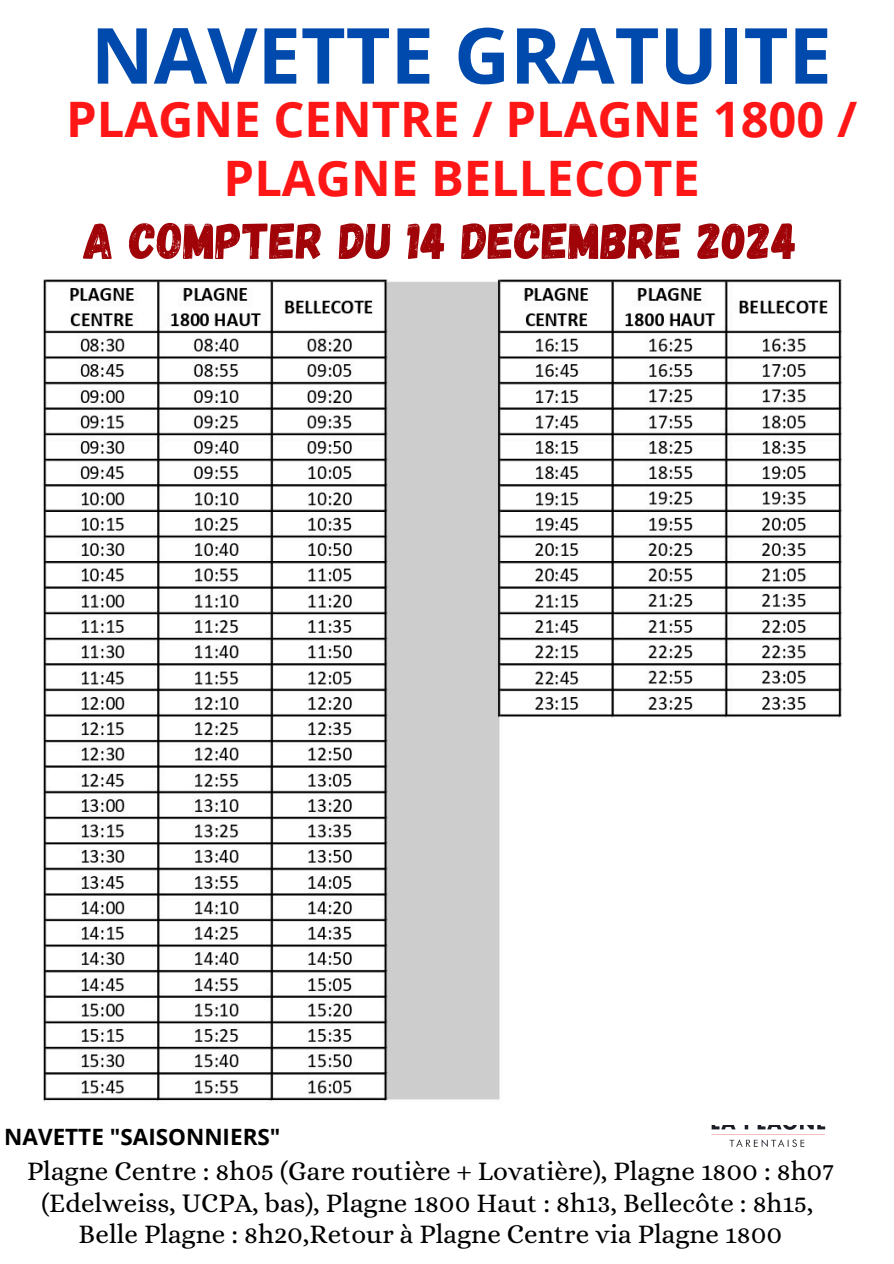
<style>
.page{position:relative;width:894px;height:1264px;background:#fff}
.page>*{position:absolute;margin:0;border:0;box-sizing:border-box;transform-origin:0 0}
.t1{font:700 77.4px "Open Sans";color:#004aad}
.t2{font:51px "Gagalin";color:#a10408}
.t3{font:700 48.9px/58.5px "Open Sans";color:#ff1616;text-align:center}
.t4{font:27px/31.5px "Alice";color:#000;text-align:center}
.t5{font:700 22.5px "Open Sans";color:#000}
</style>
<div class="page">
<img style="left:711px;top:1125px;width:115px;height:22px">
<img style="left:43px;top:279px;width:799px;height:822px">
<h2 class="t1" style="left:91px;top:1px;width:742px">NAVETTE GRATUITE</h2>
<h1 class="t3" style="left:66px;top:89px;width:792px">PLAGNE CENTRE / PLAGNE 1800 /<br>PLAGNE BELLECOTE</h1>
<p class="t2" style="left:83px;top:208px;width:715px">A COMPTER DU 14 DECEMBRE 2024</p>
<p class="t5" style="left:4px;top:1121px;width:278px">NAVETTE "SAISONNIERS"</p>
<p class="t4" style="left:27px;top:1155px;width:808px">Plagne Centre : 8h05 (Gare routière + Lovatière), Plagne 1800 : 8h07 (Edelweiss, UCPA, bas), Plagne 1800 Haut : 8h13, Bellecôte : 8h15,<br>Belle Plagne : 8h20,Retour à Plagne Centre via Plagne 1800</p>
</div>
